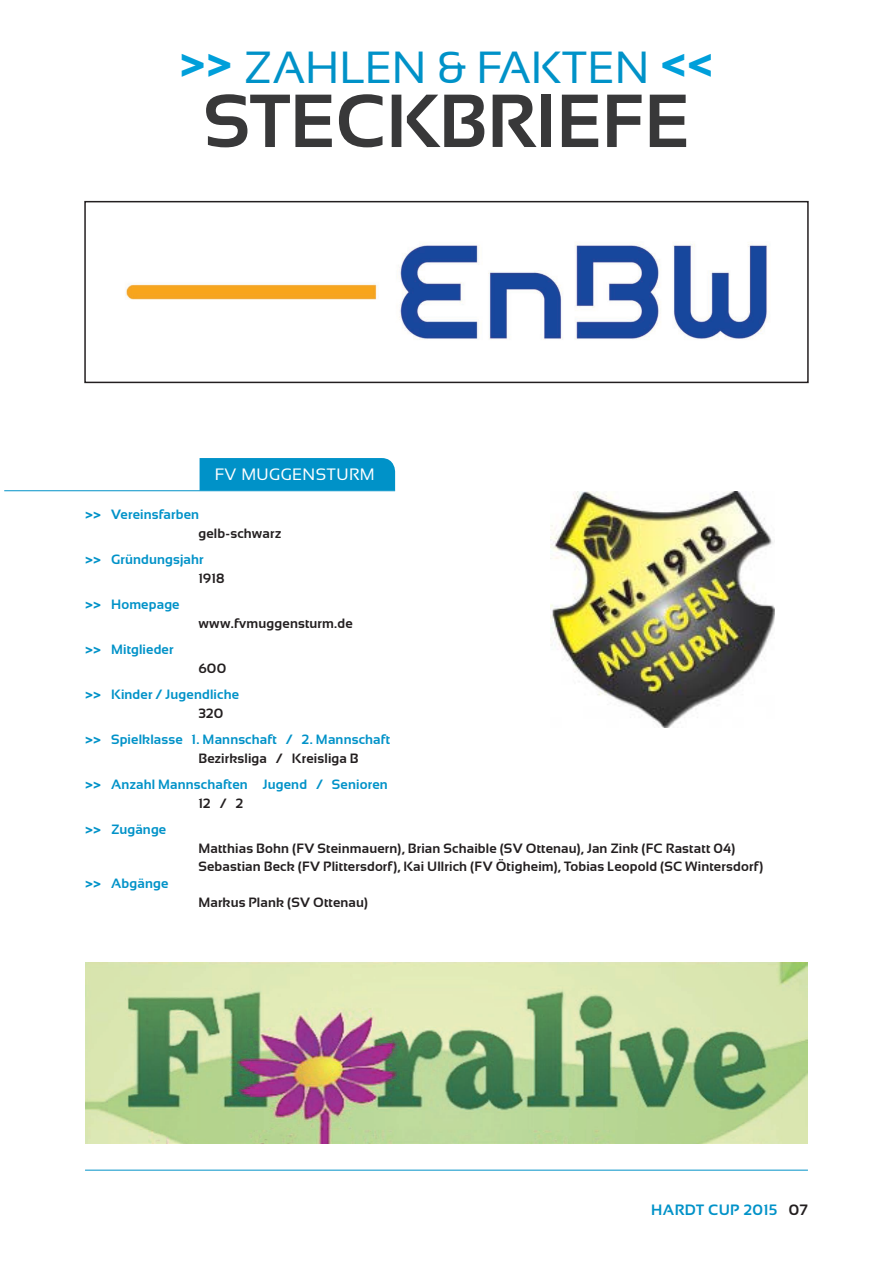
<style>
.page{position:relative;width:893px;height:1263px;background:#fff}
.page>*{position:absolute;margin:0;border:0;box-sizing:border-box;transform-origin:0 0}
.t1{font:700 75px "Sansation";color:#383839}
.t2{font:45px "Sansation";color:#0092c8}
.t3{font:16.5px "Sansation";letter-spacing:.025em;color:#fff}
.t4{font:700 15px "Sansation";letter-spacing:.025em;color:#0092c8}
.t5{font:700 13.5px/18px "Sansation";letter-spacing:.01em;color:#231f20}
.t6{font:700 13.5px "Sansation";letter-spacing:.01em;color:#0092c8}
.s1{font-weight:700;font-size:49.5px;color:#009fda}
.s2{font-size:15px}
.s3{color:#231f20}
</style>
<div class="page">
<hr style="left:85px;top:1170px;width:723px;height:1px;background:#0092c8">
<div style="left:200px;top:458px;width:195px;height:32px;background:#0092c8"></div>
<hr style="left:4px;top:490px;width:391px;height:1px;background:#0092c8">
<img style="left:550px;top:491px;width:224px;height:237px">
<img style="left:85px;top:963px;width:723px;height:180px">
<img style="left:125px;top:243px;width:645px;height:97px">
<div style="left:84px;top:201px;width:725px;height:182px;border:2px solid #231f20"></div>
<h2 class="t2" style="left:180px;top:42px;width:535px"><span class="s1">&gt;&gt;</span> ZAHLEN &amp; FAKTEN <span class="s1">&lt;&lt;</span></h2>
<h1 class="t1" style="left:203px;top:79px;width:488px">steckbriefe</h1>
<p class="t3" style="left:215px;top:465px;width:161px">FV MUGGENSTURM</p>
<p class="t6" style="left:85px;top:506px;width:116px"><span class="s2">&gt;&gt;</span> Vereinsfarben</p>
<p class="t6" style="left:85px;top:551px;width:120px"><span class="s2">&gt;&gt;</span> Gründungsjahr</p>
<p class="t6" style="left:85px;top:596px;width:96px"><span class="s2">&gt;&gt;</span> Homepage</p>
<p class="t6" style="left:85px;top:641px;width:90px"><span class="s2">&gt;&gt;</span> Mitglieder</p>
<p class="t6" style="left:85px;top:686px;width:156px"><span class="s2">&gt;&gt;</span> Kinder / Jugendliche</p>
<p class="t6" style="left:85px;top:731px;width:307px"><span class="s2">&gt;&gt;</span> Spielklasse 1. Mannschaft / 2. Mannschaft</p>
<p class="t6" style="left:85px;top:776px;width:304px"><span class="s2">&gt;&gt;</span> Anzahl Mannschaften Jugend / Senioren</p>
<p class="t6" style="left:85px;top:821px;width:83px"><span class="s2">&gt;&gt;</span> Zugänge</p>
<p class="t5" style="left:198px;top:524px;width:84px">gelb-schwarz</p>
<p class="t5" style="left:198px;top:569px;width:28px">1918</p>
<p class="t5" style="left:198px;top:614px;width:156px">www.fvmuggensturm.de</p>
<p class="t5" style="left:198px;top:659px;width:29px">600</p>
<p class="t5" style="left:198px;top:704px;width:27px">320</p>
<p class="t5" style="left:198px;top:749px;width:162px">Bezirksliga / Kreisliga B</p>
<p class="t5" style="left:198px;top:794px;width:46px">12 / 2</p>
<p class="t5" style="left:198px;top:839px;width:567px">Matthias Bohn (FV Steinmauern), Brian Schaible (SV Ottenau), Jan Zink (FC Rastatt 04)<br>Sebastian Beck (FV Plittersdorf), Kai Ullrich (FV Ötigheim), Tobias Leopold (SC Wintersdorf)</p>
<p class="t5" style="left:198px;top:893px;width:171px">Markus Plank (SV Ottenau)</p>
<p class="t6" style="left:85px;top:875px;width:85px"><span class="s2">&gt;&gt;</span> Abgänge</p>
<p class="t4" style="left:651px;top:1201px;width:158px">Hardt Cup 2015 <span class="s3">07</span></p>
</div>
